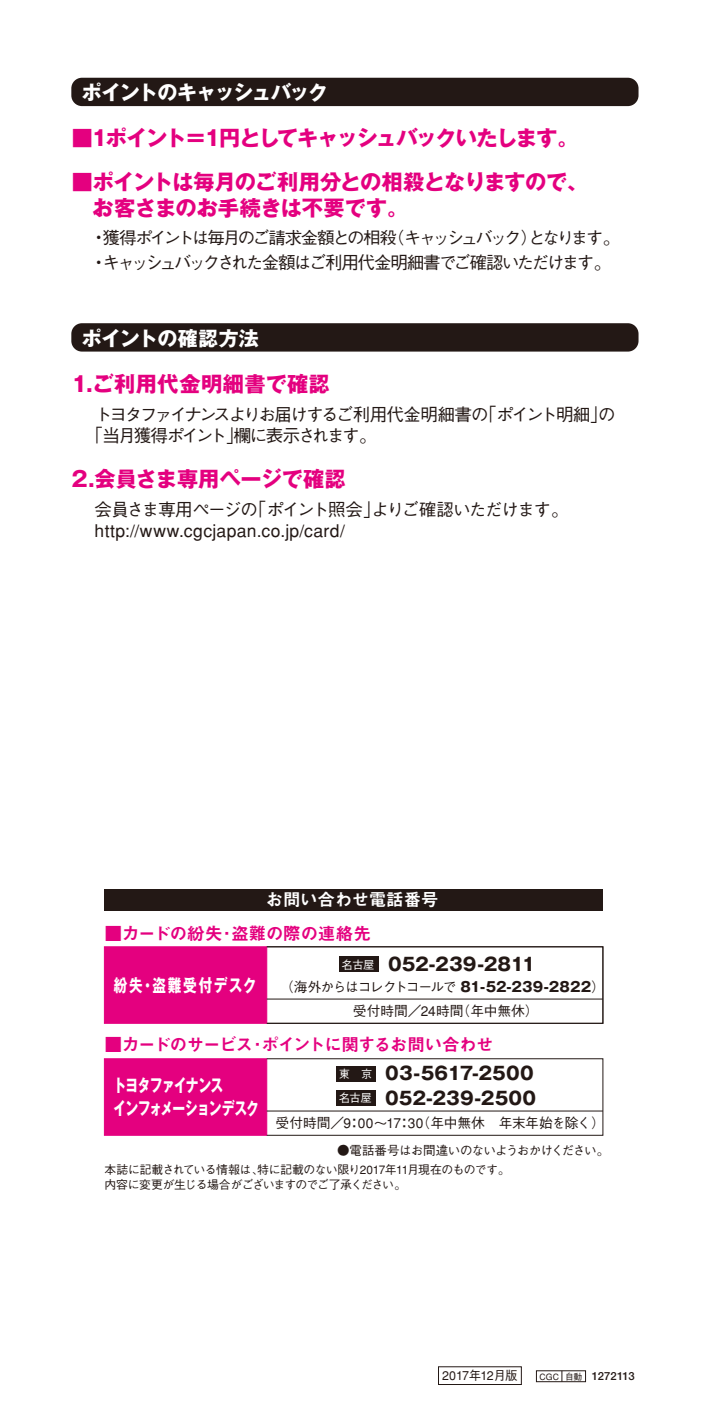
<style>
.page{position:relative;width:709px;height:1418px;background:#fff}
.page>*{position:absolute;margin:0;border:0;box-sizing:border-box;transform-origin:0 0}
.t1{font:700 21.25px/25.5px "Gothic MB101";letter-spacing:-.03em;color:#e4007f}
.t2{font:700 21.25px "Gothic MB101";letter-spacing:-.075em;color:#e4007f}
.t3{font:700 21.25px "Gothic MB101";letter-spacing:-.01em;color:#e4007f}
.t4{font:700 21.25px "Gothic MB101";letter-spacing:.015em;color:#e4007f}
.t5{font:700 20px "Gothic MB101";letter-spacing:-.075em;color:#fff}
.t6{font:700 20px "Gothic MB101";letter-spacing:-.01em;color:#fff}
.t7{font:700 18px "Gothic MB101";letter-spacing:.005em;color:#231815}
.t8{font:500 17.5px/21px "Gothic BBB";letter-spacing:-.03em;color:#231815}
.t9{font:500 17.5px/21px "Gothic BBB";letter-spacing:-.125em;color:#231815}
.t10{font:500 17.5px "Gothic BBB";letter-spacing:-.135em;color:#231815}
.t11{font:17.5px "Midashi Go MB31";letter-spacing:-.06em;color:#e4007f}
.t12{font:700 17.5px/22.5px "Gothic MB101";letter-spacing:-.04em;color:#fff;scale:.73 1}
.t13{font:17.5px "Midashi Go MB31";letter-spacing:-.01em;color:#e4007f}
.t14{font:17.5px "Midashi Go MB31";letter-spacing:-.015em;color:#fff}
.t15{font:700 17.5px "Gothic MB101";letter-spacing:.125em;color:#fff;scale:.78 1}
.t16{font:500 17px "Gothic BBB";letter-spacing:-.155em;color:#231815}
.t17{font:500 13.75px "Gothic BBB";letter-spacing:-.02em;color:#231815}
.t18{font:500 13.75px "Gothic BBB";letter-spacing:-.105em;color:#231815}
.t19{font:500 12.5px "Gothic BBB";letter-spacing:-.05em;color:#231815}
.t20{font:500 12px/15px "Gothic BBB";letter-spacing:-.055em;color:#231815}
.t21{font:700 11.25px "Futo Go B101";letter-spacing:-.015em;color:#231815}
.s1{font-size:17.5px}
.s2{font-family:"Gothic BBB";font-weight:500;font-size:11.25px;color:#fff}
.s3{font-family:"Gothic MB101";font-weight:700}
.s4{font-family:"Gothic BBB";font-weight:500;font-size:8.75px}
</style>
<div class="page">
<div style="left:71px;top:78px;width:567px;height:28px;background:#231815;border-radius:11px"></div>
<div style="left:336px;top:1090px;width:39px;height:15px;background:#231815"></div>
<div style="left:336px;top:1066px;width:39px;height:15px;background:#231815"></div>
<div style="left:104px;top:1058px;width:163px;height:77px;background:#e4007f;border:1px solid #e4007f"></div>
<hr style="left:267px;top:1110px;width:336px;height:1px;background:#231815">
<div style="left:104px;top:889px;width:499px;height:21px;background:#231815"></div>
<div style="left:339px;top:956px;width:39px;height:15px;background:#231815"></div>
<div style="left:104px;top:946px;width:163px;height:77px;background:#e4007f;border:1px solid #e4007f"></div>
<div style="left:266px;top:946px;width:337px;height:77px;border:1px solid #231815"></div>
<hr style="left:267px;top:998px;width:336px;height:1px;background:#231815">
<div style="left:71px;top:323px;width:567px;height:28px;background:#231815;border-radius:11px"></div>
<h2 class="t5" style="left:82px;top:78px;width:247px">ポイントのキャッシュバック</h2>
<h1 class="t2" style="left:71px;top:123px;width:509px">■1ポイント＝1円としてキャッシュバックいたします。</h1>
<h1 class="t1" style="left:71px;top:167px;width:518px">■ポイントは毎月のご利用分との相殺となりますので、　お客さまのお手続きは不要です。</h1>
<h3 class="t16" style="left:90px;top:228px;width:531px"><span class="s1">・</span>獲得ポイントは毎月のご請求金額との相殺（キャッシュバック）となります。</h3>
<h3 class="t10" style="left:90px;top:253px;width:522px">・キャッシュバックされた金額はご利用代金明細書でご確認いただけます。</h3>
<h2 class="t6" style="left:82px;top:324px;width:178px">ポイントの確認方法</h2>
<h1 class="t4" style="left:71px;top:369px;width:260px">1.ご利用代金明細書で確認</h1>
<h3 class="t9" style="left:86px;top:405px;width:531px;text-indent:9px">トヨタファイナンスよりお届けするご利用代金明細書の「ポイント明細」の「当月獲得ポイント」欄に表示されます。</h3>
<h1 class="t3" style="left:71px;top:463px;width:276px">2.会員さま専用ページで確認</h1>
<h3 class="t8" style="left:95px;top:499px;width:475px">会員さま専用ページの「ポイント照会」よりご確認いただけます。http://www.cgcjapan.co.jp/card/</h3>
<h3 class="t14" style="left:266px;top:889px;width:174px">お問い合わせ電話番号</h3>
<h3 class="t13" style="left:104px;top:922px;width:268px">■カードの紛失・盗難の際の連絡先</h3>
<h3 class="t15" style="left:114px;top:973px;width:184px">紛失・盗難受付デスク</h3>
<p class="t17" style="left:353px;top:1003px;width:187px">受付時間／24時間（年中無休）</p>
<h3 class="t7" style="left:341px;top:951px;width:195px"><span class="s2">名古屋</span> 052-239-2811</h3>
<p class="t18" style="left:280px;top:978px;width:326px">（海外からはコレクトコールで <span class="s3">81-52-239-2822</span>）</p>
<h3 class="t11" style="left:104px;top:1034px;width:390px">■カードのサービス・ポイントに関するお問い合わせ</h3>
<h3 class="t12" style="left:113px;top:1072px;width:201px">トヨタファイナンス<br>インフォメーションデスク</h3>
<h3 class="t7" style="left:339px;top:1060px;width:196px"><span class="s2">東　京</span> 03-5617-2500</h3>
<h3 class="t7" style="left:339px;top:1085px;width:199px"><span class="s2">名古屋</span> 052-239-2500</h3>
<p class="t19" style="left:337px;top:1143px;width:273px">●電話番号はお間違いのないようおかけください。</p>
<p class="t17" style="left:275px;top:1115px;width:331px">受付時間／9：00～17：30（年中無休　年末年始を除く）</p>
<p class="t20" style="left:105px;top:1162px;width:407px">本誌に記載されている情報は、特に記載のない限り2017年11月現在のものです。内容に変更が生じる場合がございますのでご了承ください。</p>
<p class="t19" style="left:442px;top:1368px;width:77px">2017年12月版</p>
<p class="t21" style="left:539px;top:1369px;width:97px"><span class="s4">CGC 自動</span> 1272113</p>
</div>
